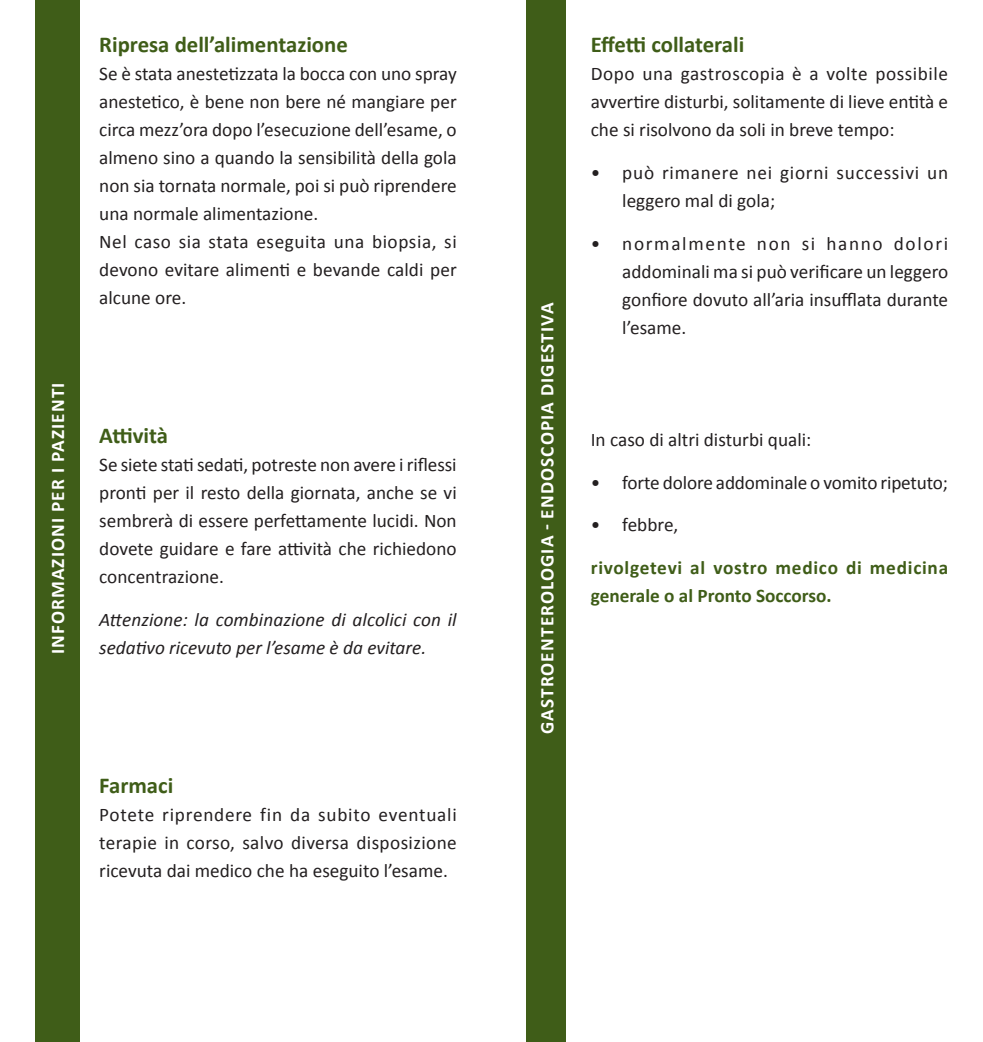
<style>
.page{position:relative;width:983px;height:1042px;background:#fff}
.page>*{position:absolute;margin:0;border:0;box-sizing:border-box;transform-origin:0 0}
.Normale{font:700 22.75px "Calibri";color:#3f5d18}
.Normale-2{font:19.25px/28px "Calibri";color:#231f20;text-align:justify}
.Normale-3{font:italic 19.25px/28px "Calibri";letter-spacing:-.005em;color:#231f20}
.Normale-4{font:700 19.25px/28px "Calibri";letter-spacing:.03em;color:#3f5d18}
.t1{font:700 19.25px "Calibri";letter-spacing:.06em;color:#fff}
.Normale-5{font:19.25px/28px "Calibri";letter-spacing:.035em;color:#231f20}
</style>
<div class="page">
<div style="left:35px;top:0;width:44px;height:1042px;background:#3f5d18"></div>
<div style="left:526px;top:0;width:40px;height:1042px;background:#3f5d18"></div>
<p class="t1" style="left:46px;top:654px;width:273px;rotate:-90deg">INFORMAZIONI PER I PAZIENTI</p>
<p class="Normale" style="left:99px;top:30px;width:250px">Ripresa dell’alimentazione</p>
<p class="Normale-2" style="left:99px;top:59px;width:359px">Se è stata anestetizzata la bocca con uno spray anestetico, è bene non bere né mangiare per circa mezz’ora dopo l’esecuzione dell’esame, o almeno sino a quando la sensibilità della gola non sia tornata normale, poi si può riprendere una normale alimentazione.</p>
<p class="Normale-2" style="left:99px;top:227px;width:359px">Nel caso sia stata eseguita una biopsia, si devono evitare alimenti e bevande caldi per alcune ore.</p>
<p class="Normale" style="left:99px;top:421px;width:70px">Attività</p>
<p class="Normale-2" style="left:99px;top:451px;width:359px">Se siete stati sedati, potreste non avere i riflessi pronti per il resto della giornata, anche se vi sembrerà di essere perfettamente lucidi. Non dovete guidare e fare attività che richiedono concentrazione.</p>
<p class="Normale-3" style="left:99px;top:605px;width:359px">Attenzione: la combinazione di alcolici con il sedativo ricevuto per l’esame è da evitare.</p>
<p class="Normale" style="left:99px;top:771px;width:75px">Farmaci</p>
<p class="Normale-2" style="left:99px;top:801px;width:359px">Potete riprendere fin da subito eventuali terapie in corso, salvo diversa disposizione ricevuta dai medico che ha eseguito l’esame.</p>
<p class="t1" style="left:534px;top:734px;width:433px;rotate:-90deg">GASTROENTEROLOGIA - ENDOSCOPIA DIGESTIVA</p>
<p class="Normale" style="left:590px;top:30px;width:155px">Effetti collaterali</p>
<p class="Normale-2" style="left:590px;top:59px;width:359px">Dopo una gastroscopia è a volte possibile avvertire disturbi, solitamente di lieve entità e che si risolvono da soli in breve tempo:</p>
<p class="Normale-5" style="left:622px;top:158px;width:327px;text-indent:-32px">• può rimanere nei giorni successivi un leggero mal di gola;</p>
<p class="Normale-2" style="left:622px;top:229px;width:327px;text-indent:-32px">• normalmente non si hanno dolori addominali ma si può verificare un leggero gonfiore dovuto all’aria insufflata durante l’esame.</p>
<p class="Normale-2" style="left:590px;top:425px;width:222px">In caso di altri disturbi quali:</p>
<p class="Normale-2" style="left:590px;top:468px;width:359px">• forte dolore addominale o vomito ripetuto;</p>
<p class="Normale-2" style="left:590px;top:511px;width:89px">• febbre,</p>
<p class="Normale-4" style="left:590px;top:554px;width:359px">rivolgetevi al vostro medico di medicina generale o al Pronto Soccorso.</p>
</div>
